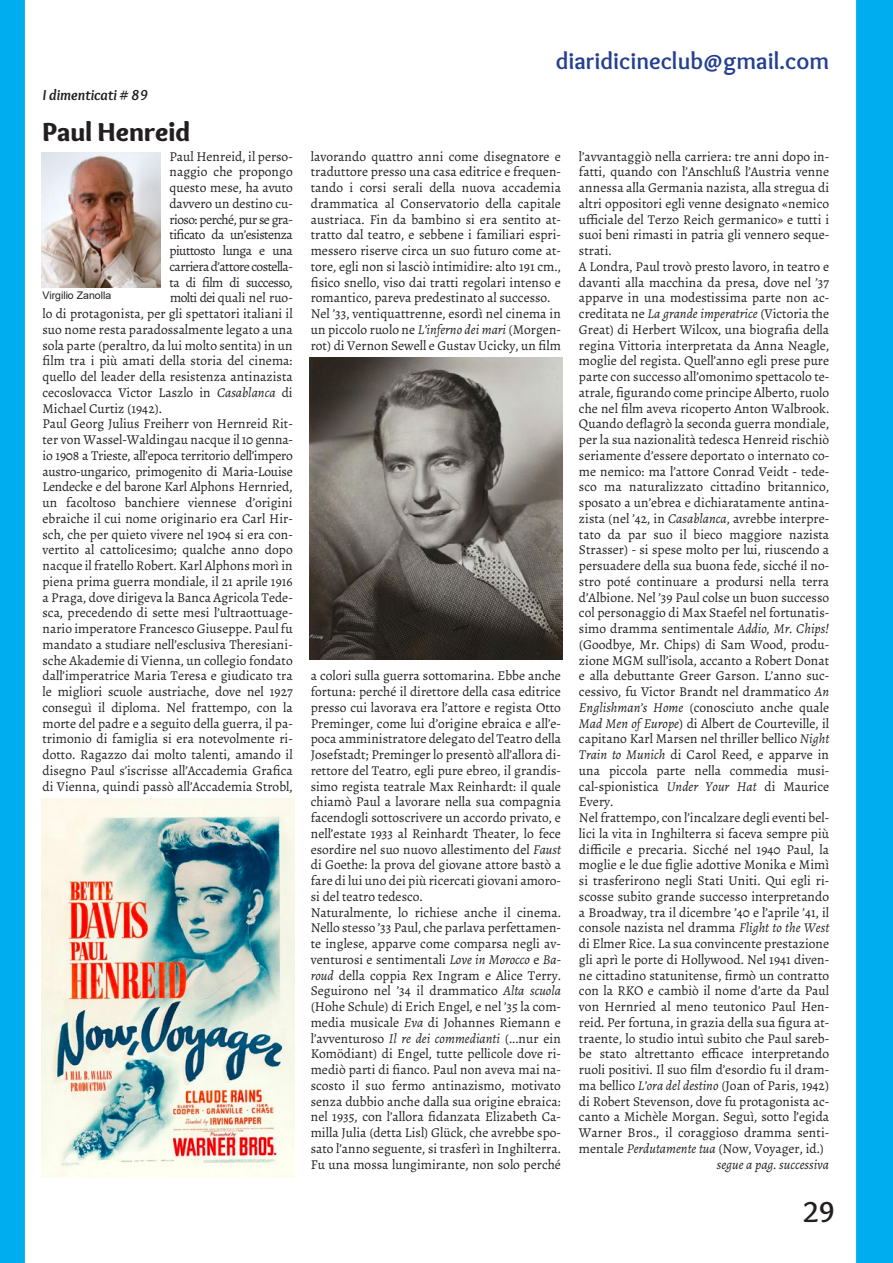
<style>
.page{position:relative;width:893px;height:1263px;background:#fff}
.page>*{position:absolute;margin:0;border:0;box-sizing:border-box;transform-origin:0 0}
.t1{font:700 30px "Overlock";color:#231f20}
.Titolo{font:900 27px "Overlock";color:#231f20}
.t2{font:700 24px "Overlock";color:#25408f}
.occhiello{font:italic 700 15px "Overlock";color:#231f20}
.Testo{font:13.5px/15.8px "Alegreya";color:#231f20;text-align:justify}
.Testo-2{font:13.5px "Alegreya";letter-spacing:-.04em;color:#231f20}
.autore_e_segue{font:italic 13.5px "Alegreya";color:#231f20}
.didascalia{font:10.5px "Arial";color:#231f20}
.s1{font-style:italic}
.s2{color:#202122}
</style>
<div class="page">
<div style="left:856px;top:0;width:37px;height:1263px;background:#00aeef"></div>
<div style="left:0;top:0;width:25px;height:1263px;background:#00aeef"></div>
<img style="left:42px;top:152px;width:119px;height:135px">
<img style="left:309px;top:357px;width:253px;height:302px">
<img style="left:42px;top:798px;width:253px;height:380px">
<p class="occhiello" style="left:43px;top:86px;width:107px">I dimenticati # 89</p>
<p class="Titolo" style="left:43px;top:114px;width:149px">Paul Henreid</p>
<p class="Testo" style="left:169px;top:148px;width:125px">Paul Henreid, il perso-</p>
<p class="Testo" style="left:169px;top:164px;width:125px">naggio che propongo</p>
<p class="Testo" style="left:169px;top:180px;width:125px">questo mese, ha avuto</p>
<p class="Testo" style="left:169px;top:196px;width:125px">davvero un destino cu-</p>
<p class="Testo-2" style="left:169px;top:211px;width:125px">rioso: perché, pur se gra-</p>
<p class="Testo-2" style="left:169px;top:227px;width:125px">tificato da un’esistenza</p>
<p class="Testo-2" style="left:169px;top:242px;width:125px">piuttosto lunga e una</p>
<p class="Testo-2" style="left:169px;top:258px;width:125px">carriera d’attore costella-</p>
<p class="Testo-2" style="left:169px;top:274px;width:125px">ta di film di successo,</p>
<p class="Testo" style="left:170px;top:290px;width:124px">molti dei quali nel ruo-</p>
<p class="Testo" style="left:43px;top:306px;width:252px">lo di protagonista, per gli spettatori italiani il</p>
<p class="Testo" style="left:43px;top:322px;width:252px">suo nome resta paradossalmente legato a una</p>
<p class="Testo" style="left:43px;top:337px;width:252px">sola parte (peraltro, da lui molto sentita) in un</p>
<p class="Testo" style="left:43px;top:353px;width:252px">film tra i più amati della storia del cinema:</p>
<p class="Testo" style="left:43px;top:369px;width:252px">quello del leader della resistenza antinazista</p>
<p class="Testo" style="left:43px;top:385px;width:252px">cecoslovacca Victor Laszlo in <span class="s1">Casablanca</span> di</p>
<p class="Testo" style="left:43px;top:400px;width:121px">Michael Curtiz (1942).</p>
<p class="Testo" style="left:43px;top:416px;width:252px">Paul Georg Julius Freiherr von Hernreid Rit&shy;ter von Wassel-Waldingau nacque il 10 genna&shy;io 1908 a Trieste, all’epoca territorio dell’impero austro-ungarico, primogenito di Maria-Louise Lendecke e del barone Karl Alphons Hernried, un facoltoso banchiere viennese d’origini ebraiche il cui nome originario era Carl Hir&shy;sch, che per quieto vivere nel 1904 si era con&shy;vertito al cattolicesimo; qualche anno dopo nacque il fratello Robert. Karl Alphons morì in piena prima guerra mondiale, il 21 aprile 1916 a Praga, dove dirigeva la Banca Agricola Tede&shy;sca, precedendo di sette mesi l’ultraottuage&shy;nario imperatore Francesco Giuseppe. Paul fu mandato a studiare nell’esclusiva <span class="s2">Theresiani&shy;sche Akademie di Vienna, un collegio fondato dall’imperatrice Maria Teresa e giudicato tra le migliori scuole austriache, dove nel 1927 conseguì il diploma. Nel frattempo, con la morte del padre e a seguito della guerra, il pa&shy;trimonio di famiglia si era notevolmente ri&shy;dotto. Ragazzo dai molto talenti, amando il disegno Paul s’iscrisse all’Accademia Grafica di Vienna, quindi passò all’Accademia Strobl,</span></p>
<p class="didascalia" style="left:43px;top:288px;width:70px">Virgilio Zanolla</p>
<h3 class="t2" style="left:556px;top:47px;width:275px">diaridicineclub@gmail.com</h3>
<p class="Testo" style="left:311px;top:148px;width:252px"><span class="s2">lavorando quattro anni come disegnatore e traduttore presso una casa editrice e frequen&shy;tando i corsi serali della nuova accademia drammatica al Conservatorio della capitale austriaca.</span> Fin da bambino si era sentito at&shy;tratto dal teatro, e sebbene i familiari espri&shy;messero riserve circa un suo futuro come at&shy;tore, egli non si lasciò intimidire: alto 191 cm., fisico snello, viso dai tratti regolari intenso e romantico, pareva predestinato al successo.</p>
<p class="Testo" style="left:311px;top:306px;width:252px">Nel ’33, ventiquattrenne, esordì nel cinema in un piccolo ruolo ne <span class="s1">L’inferno dei mari</span> (Morgen&shy;rot) di Vernon Sewell e Gustav Ucicky, un film</p>
<p class="Testo" style="left:311px;top:668px;width:252px">a colori sulla guerra sottomarina. Ebbe anche fortuna: perché il direttore della casa editrice presso cui lavorava era l’attore e regista Otto Preminger, come lui d’origine ebraica e all’e&shy;poca amministratore delegato del Teatro della Josefstadt; Preminger lo presentò all’allora di&shy;rettore del Teatro, egli pure ebreo, il grandis&shy;simo regista teatrale Max Reinhardt: il quale chiamò Paul a lavorare nella sua compagnia facendogli sottoscrivere un accordo privato, e nell’estate 1933 al Reinhardt Theater, lo fece esordire nel suo nuovo allestimento del <span class="s1">Faust </span>di Goethe: la prova del giovane attore bastò a fare di lui uno dei più ricercati giovani amoro&shy;si del teatro tedesco.</p>
<p class="Testo" style="left:311px;top:904px;width:252px">Naturalmente, lo richiese anche il cinema.<br>Nello stesso ’33 Paul, che parlava perfettamen&shy;te inglese, apparve come comparsa negli av&shy;venturosi e sentimentali <span class="s1">Love in Morocco</span> e <span class="s1">Ba&shy;roud</span> della coppia Rex Ingram e Alice Terry.<br>Seguirono nel ’34 il drammatico <span class="s1">Alta scuola </span>(Hohe Schule) di Erich Engel, e nel ’35 la com&shy;media musicale <span class="s1">Eva</span> di Johannes Riemann e l’avventuroso <span class="s1">Il re dei commedianti</span> (...nur ein Komödiant) di Engel, tutte pellicole dove ri&shy;mediò parti di fianco. Paul non aveva mai na&shy;scosto il suo fermo antinazismo, motivato senza dubbio anche dalla sua origine ebraica: nel 1935, con l’allora fidanzata Elizabeth Ca&shy;milla Julia (detta Lisl) Glück, che avrebbe spo&shy;sato l’anno seguente, si trasferì in Inghilterra.<br>Fu una mossa lungimirante, non solo perché</p>
<p class="Testo" style="left:579px;top:148px;width:252px">l’avvantaggiò nella carriera: tre anni dopo in&shy;fatti, quando con l’Anschluß l’Austria venne annessa alla Germania nazista, alla stregua di altri oppositori egli venne designato «nemico ufficiale del Terzo Reich germanico» e tutti i suoi beni rimasti in patria gli vennero seque&shy;strati.</p>
<p class="Testo" style="left:579px;top:259px;width:252px">A Londra, Paul trovò presto lavoro, in teatro e davanti alla macchina da presa, dove nel ’37 apparve in una modestissima parte non ac&shy;creditata ne <span class="s1">La grande imperatrice</span> (Victoria the Great) di Herbert Wilcox, una biografia della regina Vittoria interpretata da Anna Neagle, moglie del regista. Quell’anno egli prese pure parte con successo all’omonimo spettacolo te&shy;atrale, figurando come principe Alberto, ruolo che nel film aveva ricoperto Anton Walbrook.<br>Quando deflagrò la seconda guerra mondiale, per la sua nazionalità tedesca Henreid rischiò seriamente d’essere deportato o internato co&shy;me nemico: ma l’attore Conrad Veidt - tede&shy;sco ma naturalizzato cittadino britannico, sposato a un’ebrea e dichiaratamente antina&shy;zista (nel ’42, in <span class="s1">Casablanca</span>, avrebbe interpre&shy;tato da par suo il bieco maggiore nazista Strasser) - si spese molto per lui, riuscendo a persuadere della sua buona fede, sicché il no&shy;stro poté continuare a prodursi nella terra d’Albione. Nel ’39 Paul colse un buon successo col personaggio di Max Staefel nel fortunatis&shy;simo dramma sentimentale <span class="s1">Addio, Mr. Chips! </span>(Goodbye, Mr. Chips) di Sam Wood, produ&shy;zione MGM sull’isola, accanto a Robert Donat e alla debuttante Greer Garson. L’anno suc&shy;cessivo, fu Victor Brandt nel drammatico <span class="s1">An Englishman’s Home</span> (conosciuto anche quale <span class="s1">Mad Men of Europe</span>) di Albert de Courteville, il capitano Karl Marsen nel thriller bellico <span class="s1">Night Train to Munich</span> di Carol Reed, e apparve in una piccola parte nella commedia musi&shy;cal-spionistica <span class="s1">Under Your Hat</span> di Maurice Every.</p>
<p class="Testo" style="left:579px;top:810px;width:252px">Nel frattempo, con l’incalzare degli eventi bel&shy;lici la vita in Inghilterra si faceva sempre più difficile e precaria. Sicché nel 1940 Paul, la moglie e le due figlie adottive Monika e Mimì si trasferirono negli Stati Uniti. Qui egli ri&shy;scosse subito grande successo interpretando a Broadway, tra il dicembre ’40 e l’aprile ’41, il console nazista nel dramma <span class="s1">Flight to the West </span>di Elmer Rice. La sua convincente prestazione gli aprì le porte di Hollywood. Nel 1941 diven&shy;ne cittadino statunitense, firmò un contratto con la RKO e cambiò il nome d’arte da Paul von Hernried al meno teutonico Paul Hen&shy;reid. Per fortuna, in grazia della sua figura at&shy;traente, lo studio intuì subito che Paul sareb&shy;be stato altrettanto efficace interpretando ruoli positivi. Il suo film d’esordio fu il dram&shy;ma bellico <span class="s1">L’ora del destino</span> (Joan of Paris, 1942) di Robert Stevenson, dove fu protagonista ac&shy;canto a Michèle Morgan. Seguì, sotto l’egida Warner Bros., il coraggioso dramma senti&shy;mentale <span class="s1">Perdutamente tua</span> (Now, Voyager, id.)</p>
<p class="autore_e_segue" style="left:717px;top:1156px;width:114px">segue a pag. successiva</p>
<h1 class="t1" style="left:803px;top:1194px;width:34px">29</h1>
</div>
